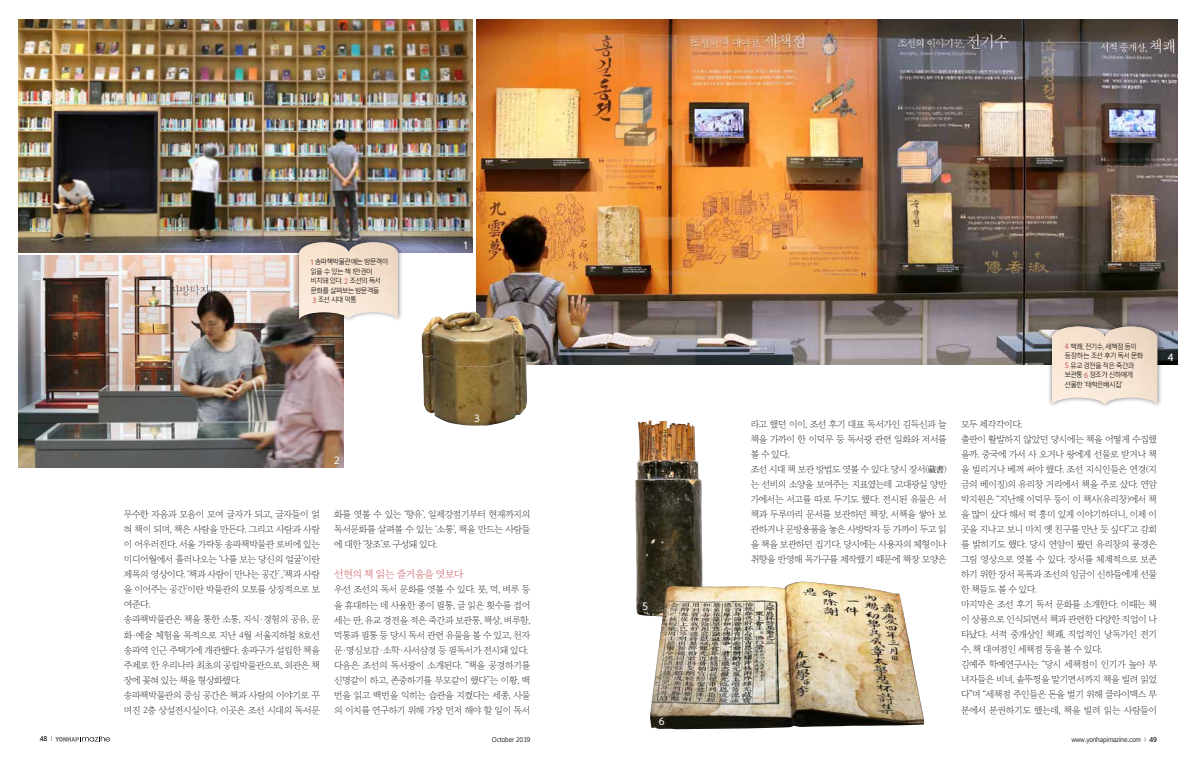
<style>
.page{position:relative;width:1197px;height:766px;background:#fff}
.page>*{position:absolute;margin:0;border:0;box-sizing:border-box;transform-origin:0 0}
.t1{font:10px "Yoon Myungjo Pro 730";letter-spacing:-.04em;color:#ce6a6d}
.t2{font:9.5px "Yoon Gothic Pro 760";color:#fff}
.t3{font:9.2px/15px "Yoon Myungjo Pro 710";letter-spacing:-.05em;color:#000}
.t4{font:7px/9.5px "Yoon Gothic Pro 730";letter-spacing:-.025em;color:#000;scale:.96 1}
.t5{font:500 7px "Arita Heiti";letter-spacing:-.025em;color:#000}
.t6{font:700 7px "Arita Heiti";color:#000}
.s1{font-family:"Yoon Gothic Pro 770";color:#ce6a6d}
.s2{font-weight:300}
.s3{font-weight:700}
</style>
<div class="page">
<svg style="left:55px;top:736px;width:55px;height:5px"></svg>
<img style="left:635px;top:420px;width:68px;height:196px">
<img style="left:476px;top:20px;width:700px;height:344px">
<img style="left:650px;top:581px;width:274px;height:148px">
<img style="left:19px;top:20px;width:453px;height:232px">
<img style="left:19px;top:255px;width:325px;height:213px">
<div style="left:294px;top:237px;width:108px;height:86px;background:#000;opacity:.5"></div>
<img style="left:299px;top:242px;width:99px;height:77px">
<div style="left:1046px;top:321px;width:115px;height:87px;background:#000;opacity:.5"></div>
<img style="left:1051px;top:326px;width:106px;height:78px">
<img style="left:421px;top:311px;width:106px;height:114px">
<p class="t4" style="left:311px;top:257px;width:82px"><span class="s1">1</span> 송파책박물관에는 방문객이 읽을 수 있는 책 1만권이 비치돼 있다. <span class="s1">2</span> 조선의 독서 문화를 살펴보는 방문객들<br><span class="s1">3</span> 조선 시대 먹통</p>
<p class="t2" style="left:463px;top:239px;width:5px">1</p>
<p class="t4" style="left:1064px;top:341px;width:83px"><span class="s1">4</span> 책쾌, 전기수, 세책점 등이 등장하는 조선 후기 독서 문화<br><span class="s1">5</span> 유교 경전을 적은 죽간과 보관통 <span class="s1">6</span> 정조가 신하에게 선물한 ‘태학은배시집’</p>
<p class="t2" style="left:1167px;top:351px;width:7px">4</p>
<p class="t2" style="left:334px;top:454px;width:7px">2</p>
<p class="t2" style="left:474px;top:412px;width:7px">3</p>
<p class="t3" style="left:124px;top:506px;width:198px">무수한 자음과 모음이 모여 글자가 되고, 글자들이 얽 혀 책이 되며, 책은 사람을 만든다. 그리고 사람과 사람 이 어우러진다. 서울 가락동 송파책박물관 로비에 있는 미디어월에서 흘러나오는 ‘나를 보는 당신의 얼굴’이란 제목의 영상이다. ‘책과 사람이 만나는 공간’ ,’책과 사람 을 이어주는 공간’이란 박물관의 모토를 상징적으로 보 여준다.<br>송파책박물관은 책을 통한 소통, 지식·경험의 공유, 문 화·예술 체험을 목적으로 지난 4월 서울지하철 8호선 송파역 인근 주택가에 개관했다. 송파구가 설립한 책을 주제로 한 우리나라 최초의 공립박물관으로, 외관은 책 장에 꽂혀 있는 책을 형상화했다.<br>송파책박물관의 중심 공간은 책과 사람의 이야기로 꾸 며진 2층 상설전시실이다. 이곳은 조선 시대의 독서문</p>
<p class="t3" style="left:334px;top:506px;width:198px;text-align:justify">화를 엿볼 수 있는 ‘향유’, 일제강점기부터 현재까지의 독서문화를 살펴볼 수 있는 ‘소통’, 책을 만드는 사람들 에 대한 ‘창조’로 구성돼 있다.</p>
<p class="t1" style="left:334px;top:568px;width:131px">선현의 책 읽는 즐거움을 엿보다</p>
<p class="t3" style="left:334px;top:581px;width:198px">우선 조선의 독서 문화를 엿볼 수 있다. 붓, 먹, 벼루 등 을 휴대하는 데 사용한 종이 필통, 글 읽은 횟수를 접어 세는 판, 유교 경전을 적은 죽간과 보관통, 책상, 벼루함, 먹통과 필통 등 당시 독서 관련 유물을 볼 수 있고, 천자 문·명심보감·소학·사서삼경 등 필독서가 전시돼 있다. 다음은 조선의 독서광이 소개된다. “책을 공경하기를 신명같이 하고, 존중하기를 부모같이 했다”는 이황, 백 번을 읽고 백번을 익히는 습관을 지켰다는 세종, 사물 의 이치를 연구하기 위해 가장 먼저 해야 할 일이 독서</p>
<p class="t2" style="left:642px;top:600px;width:7px">5</p>
<p class="t2" style="left:658px;top:714px;width:7px">6</p>
<p class="t3" style="left:750px;top:416px;width:198px">라고 했던 이이, 조선 후기 대표 독서가인 김득신과 늘 책을 가까이 한 이덕무 등 독서광 관련 일화와 저서를 볼 수 있다.<br>조선 시대 책 보관 방법도 엿볼 수 있다. 당시 장서(藏書) 는 선비의 소양을 보여주는 지표였는데 고대광실 양반 가에서는 서고를 따로 두기도 했다. 전시된 유물은 서 책과 두루마리 문서를 보관하던 책장, 서책을 쌓아 보 관하거나 문방용품을 놓은 사방탁자 등 가까이 두고 읽 을 책을 보관하던 집기다. 당시에는 사용자의 체형이나 취향을 반영해 목가구를 제작했기 때문에 책장 모양은</p>
<p class="t3" style="left:960px;top:416px;width:198px">모두 제각각이다.<br>출판이 활발하지 않았던 당시에는 책을 어떻게 수집했 을까. 중국에 가서 사 오거나 왕에게 선물로 받거나 책 을 빌리거나 베껴 써야 했다. 조선 지식인들은 연경(지 금의 베이징)의 유리창 거리에서 책을 주로 샀다. 연암 박지원은 “지난해 이덕무 등이 이 책사(유리창)에서 책 을 많이 샀다 해서 퍽 흥미 있게 이야기하더니, 이제 이 곳을 지나고 보니 마치 옛 친구를 만난 듯 싶다”고 감회 를 밝히기도 했다. 당시 연암이 봤던 유리창의 풍경은 그림 영상으로 엿볼 수 있다. 장서를 체계적으로 보존 하기 위한 장서 목록과 조선의 임금이 신하들에게 선물 한 책들도 볼 수 있다.<br>마지막은 조선 후기 독서 문화를 소개한다. 이때는 책 이 상품으로 인식되면서 책과 관련한 다양한 직업이 나 타났다. 서적 중개상인 책쾌, 직업적인 낭독가인 전기 수, 책 대여점인 세책점 등을 볼 수 있다.<br>김예주 학예연구사는 “당시 세책점이 인기가 높아 부 녀자들은 비녀, 솥뚜껑을 맡기면서까지 책을 빌려 읽었 다”며 “세책점 주인들은 돈을 벌기 위해 클라이맥스 부 분에서 분권하기도 했는데, 책을 빌려 읽는 사람들이</p>
<p class="t6" style="left:40px;top:734px;width:14px">48 <span class="s2">I</span></p>
<p class="t5" style="left:492px;top:735px;width:40px">October 2019</p>
<p class="t5" style="left:1071px;top:735px;width:87px">www.yonhapimazine.com <span class="s2">I</span> <span class="s3">49</span></p>
</div>
